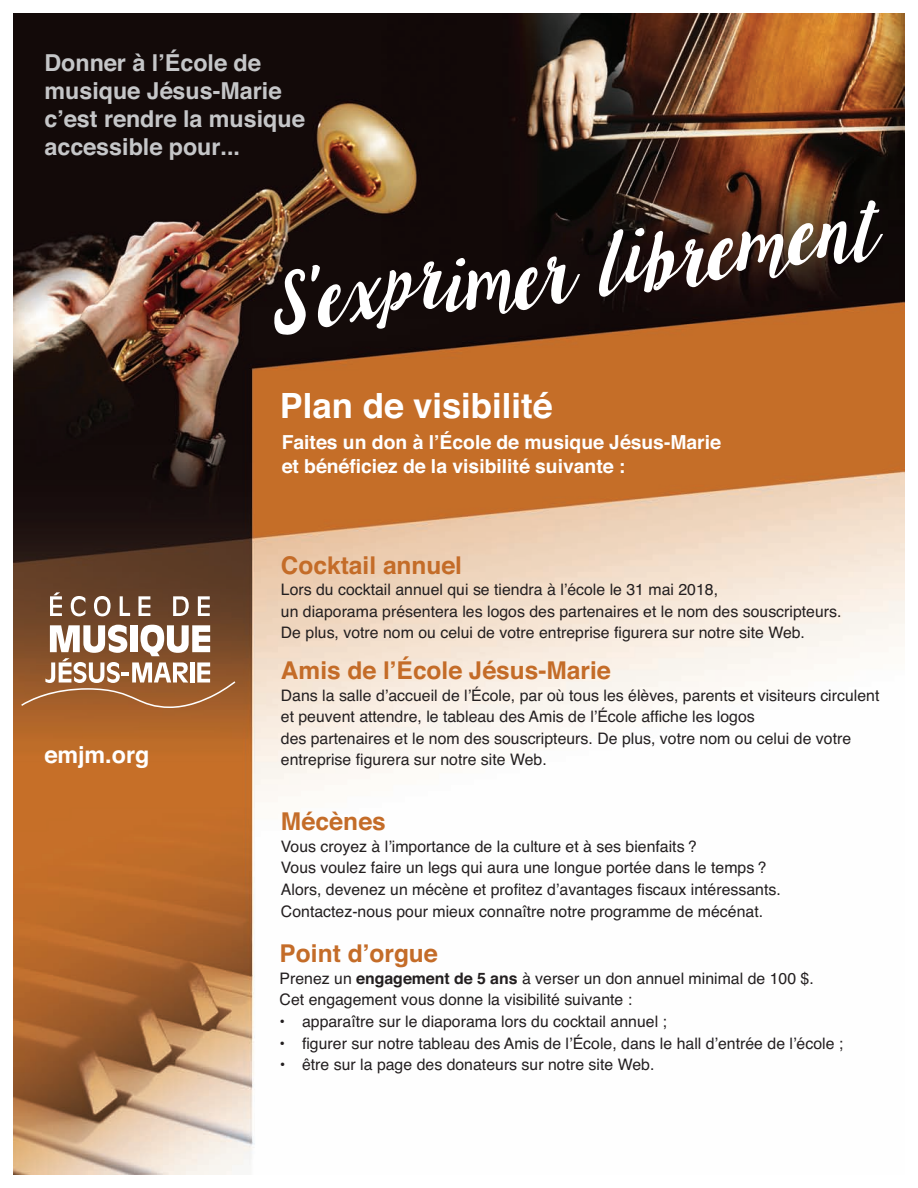
<style>
.page{position:relative;width:918px;height:1188px;background:#fff}
.page>*{position:absolute;margin:0;border:0;box-sizing:border-box;transform-origin:0 0}
.t1{font:700 34.8px "Helvetica";color:#fff}
.t2{font:700 24.45px "Helvetica";color:#c46c28}
.t3{font:700 23.25px/27.9px "Helvetica";color:#c5c6c8}
.t4{font:700 23.25px "Helvetica";color:#fff}
.t5{font:700 19.35px/23.2px "Helvetica";color:#fff}
.t6{font:15.9px/21.6px "Helvetica";color:#231f20}
.s1{font-weight:700}
</style>
<div class="page">
<img style="left:14px;top:14px;width:890px;height:1160px">
<svg style="left:274px;top:256px;width:306px;height:79px"></svg>
<svg style="left:599px;top:200px;width:284px;height:97px"></svg>
<svg style="left:50px;top:592px;width:12px;height:24px"></svg>
<svg style="left:71px;top:596px;width:14px;height:20px"></svg>
<svg style="left:94px;top:596px;width:17px;height:20px"></svg>
<svg style="left:120px;top:596px;width:10px;height:20px"></svg>
<svg style="left:138px;top:596px;width:12px;height:20px"></svg>
<svg style="left:173px;top:596px;width:16px;height:20px"></svg>
<svg style="left:198px;top:596px;width:12px;height:20px"></svg>
<svg style="left:21px;top:625px;width:214px;height:83px"></svg>
<h3 class="t3" style="left:44px;top:49px;width:262px">Donner à l’École de musique Jésus-Marie c’est rendre la musique accessible pour...</h3>
<h1 class="t1" style="left:280px;top:378px;width:274px">Plan de visibilité</h1>
<h3 class="t4" style="left:44px;top:736px;width:106px">emjm.org</h3>
<p class="t5" style="left:282px;top:431px;width:441px">Faites un don à l’École de musique Jésus-Marie et bénéficiez de la visibilité suivante :</p>
<h2 class="t2" style="left:281px;top:545px;width:183px">Cocktail annuel</h2>
<p class="t6" style="left:281px;top:579px;width:562px">Lors du cocktail annuel qui se tiendra à l’école le 31 mai 2018,<br>un diaporama présentera les logos des partenaires et le nom des souscripteurs.<br>De plus, votre nom ou celui de votre entreprise figurera sur notre site Web.</p>
<h2 class="t2" style="left:281px;top:651px;width:331px">Amis de l’École Jésus-Marie</h2>
<p class="t6" style="left:281px;top:685px;width:600px">Dans la salle d’accueil de l’École, par où tous les élèves, parents et visiteurs circulent et peuvent attendre, le tableau des Amis de l’École affiche les logos<br>des partenaires et le nom des souscripteurs. De plus, votre nom ou celui de votre entreprise figurera sur notre site Web.</p>
<h2 class="t2" style="left:281px;top:802px;width:107px">Mécènes</h2>
<p class="t6" style="left:281px;top:836px;width:501px">Vous croyez à l’importance de la culture et à ses bienfaits ?<br>Vous voulez faire un legs qui aura une longue portée dans le temps ?<br>Alors, devenez un mécène et profitez d’avantages fiscaux intéressants.<br>Contactez-nous pour mieux connaître notre programme de mécénat.</p>
<h2 class="t2" style="left:280px;top:934px;width:159px">Point d’orgue</h2>
<p class="t6" style="left:280px;top:968px;width:536px">Prenez un <span class="s1">engagement de 5 ans</span> à verser un don annuel minimal de 100 $.<br>Cet engagement vous donne la visibilité suivante :</p>
<p class="t6" style="left:280px;top:1011px;width:389px">• apparaître sur le diaporama lors du cocktail annuel ;</p>
<p class="t6" style="left:280px;top:1033px;width:565px">• figurer sur notre tableau des Amis de l’École, dans le hall d’entrée de l’école ;</p>
<p class="t6" style="left:280px;top:1054px;width:376px">• être sur la page des donateurs sur notre site Web.</p>
</div>
